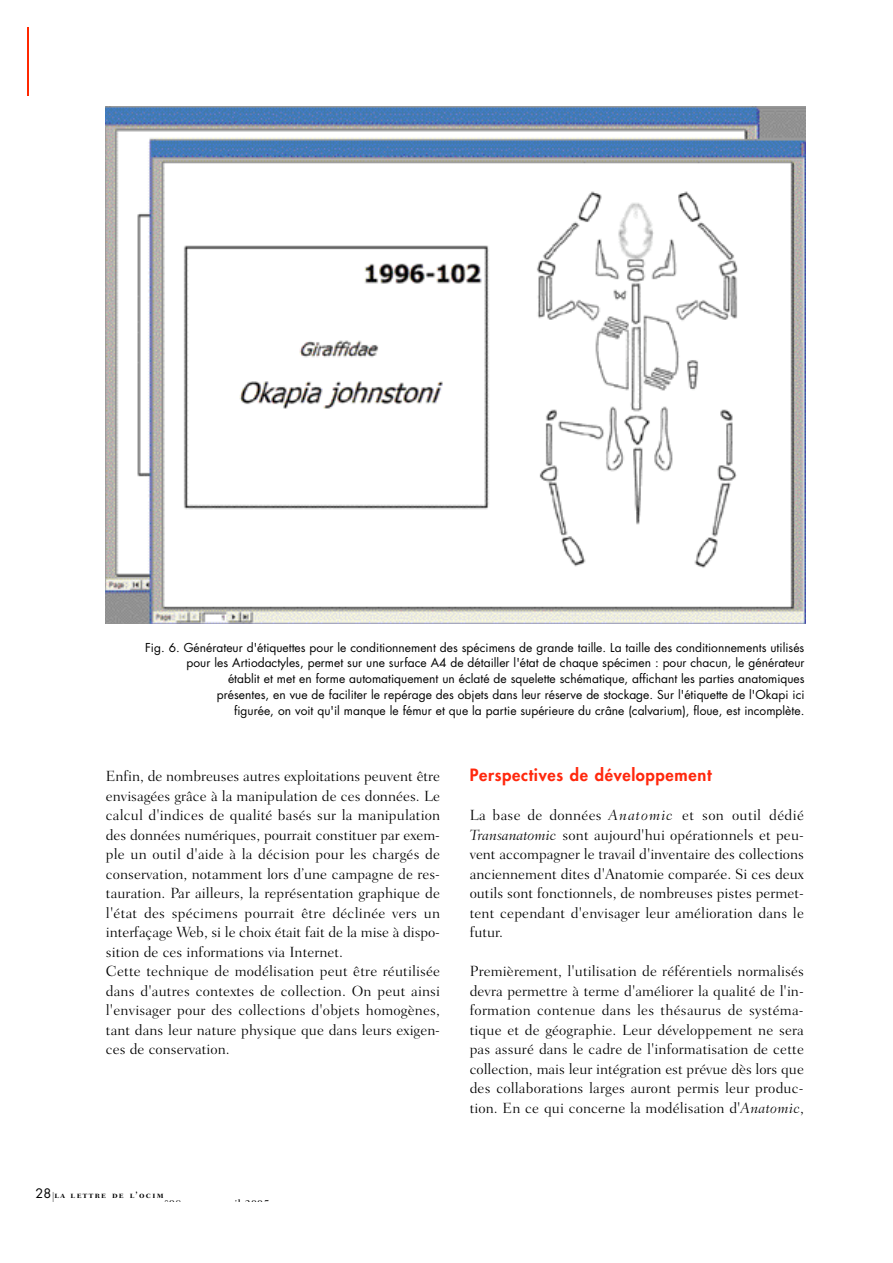
<style>
.page{position:relative;width:893px;height:1263px;background:#fff}
.page>*{position:absolute;margin:0;border:0;box-sizing:border-box;transform-origin:0 0}
.t1{font:800 16.5px "Futura";letter-spacing:.045em;color:#ff280d}
.t2{font:300 15px/19.5px "Fairfield LH";letter-spacing:.005em;color:#000;text-align:justify}
.t3{font:12px/15.8px "Futura";color:#000;text-align:right}
.t4{font:9px "Fairfield LH Bold SC";letter-spacing:.145em;color:#000}
.s1{font-style:italic}
.s2{font-family:"Futura";font-size:12.75px}
</style>
<div class="page">
<img style="left:27px;top:27px;width:2px;height:40px">
<img style="left:27px;top:67px;width:2px;height:29px">
<img style="left:105px;top:107px;width:700px;height:517px">
<p class="t3" style="left:145px;top:640px;width:661px">Fig. 6. Générateur d'étiquettes pour le conditionnement des spécimens de grande taille. La taille des conditionnements utilisés pour les Artiodactyles, permet sur une surface A4 de détailler l'état de chaque spécimen : pour chacun, le générateur<br>établit et met en forme automatiquement un éclaté de squelette schématique, affichant les parties anatomiques<br>présentes, en vue de faciliter le repérage des objets dans leur réserve de stockage. Sur l'étiquette de l'Okapi ici<br>figurée, on voit qu'il manque le fémur et que la partie supérieure du crâne (calvarium), floue, est incomplète.</p>
<p class="t2" style="left:106px;top:768px;width:336px;text-align:left">Enfin, de nombreuses autres exploitations peuvent être envisagées grâce à la manipulation de ces données. Le calcul d'indices de qualité basés sur la manipulation des données numériques, pourrait constituer par exem&shy;ple un outil d'aide à la décision pour les chargés de conservation, notamment lors d’une campagne de res&shy;tauration. Par ailleurs, la représentation graphique de l'état des spécimens pourrait être déclinée vers un interfaçage Web, si le choix était fait de la mise à dispo&shy;sition de ces informations via Internet.<br>Cette technique de modélisation peut être réutilisée dans d'autres contextes de collection. On peut ainsi l'envisager pour des collections d'objets homogènes, tant dans leur nature physique que dans leurs exigen&shy;ces de conservation.</p>
<p class="t1" style="left:469px;top:767px;width:243px">Perspectives de développement</p>
<p class="t2" style="left:469px;top:807px;width:336px">La base de données <span class="s1">Anatomic</span> et son outil dédié <span class="s1">Transanatomic</span> sont aujourd'hui opérationnels et peu&shy;vent accompagner le travail d'inventaire des collections anciennement dites d'Anatomie comparée. Si ces deux outils sont fonctionnels, de nombreuses pistes permet&shy;tent cependant d'envisager leur amélioration dans le futur.</p>
<p class="t2" style="left:469px;top:963px;width:336px">Premièrement, l'utilisation de référentiels normalisés devra permettre à terme d'améliorer la qualité de l'in&shy;formation contenue dans les thésaurus de systéma&shy;tique et de géographie. Leur développement ne sera pas assuré dans le cadre de l'informatisation de cette collection, mais leur intégration est prévue dès lors que des collaborations larges auront permis leur produc&shy;tion. En ce qui concerne la modélisation d'<span class="s1">Anatomic</span>,</p>
<p class="t4" style="left:36px;top:1190px;width:129px"><span class="s2">28</span> la lettre de l’ocim</p>
</div>
